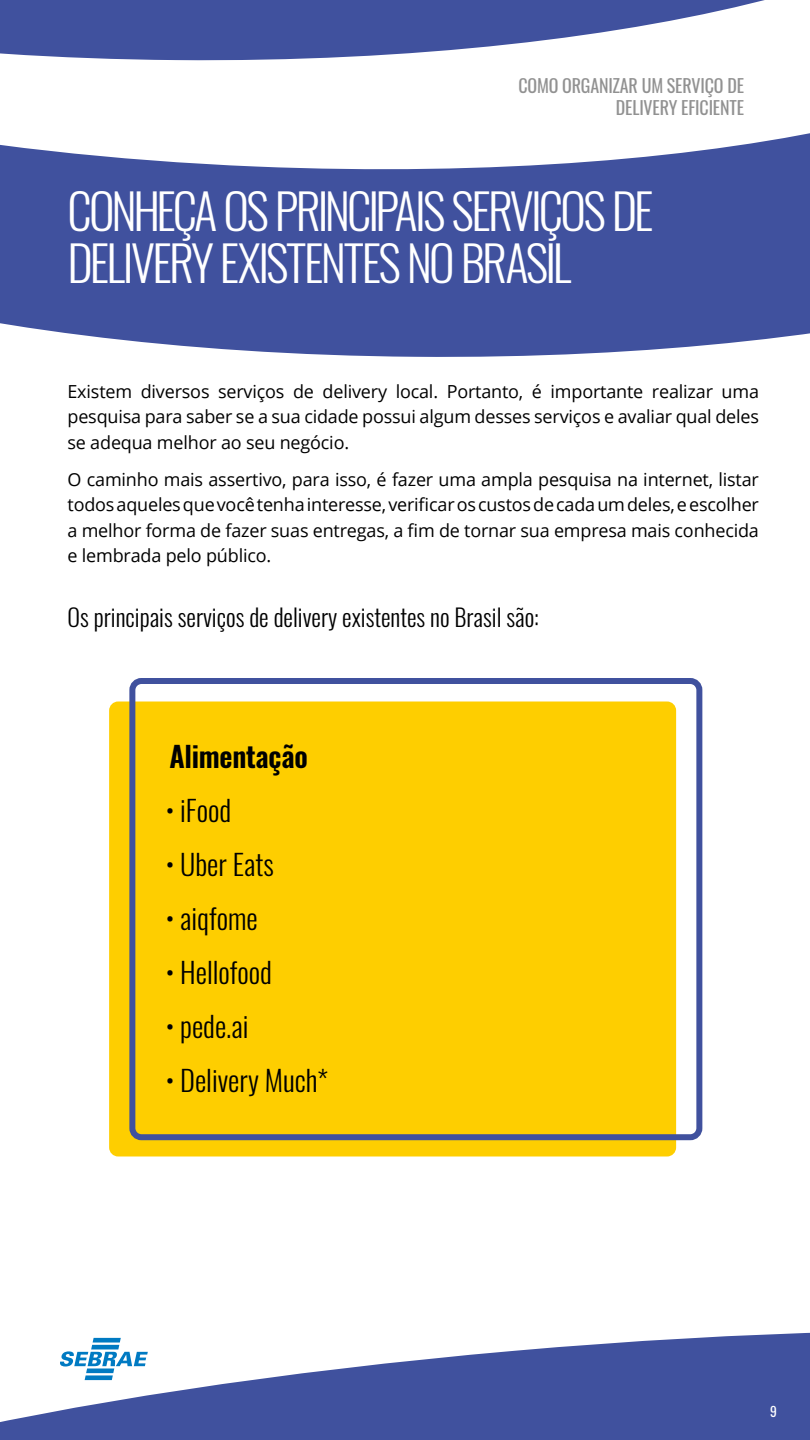
<style>
.page{position:relative;width:810px;height:1440px;background:#fff}
.page>*{position:absolute;margin:0;border:0;box-sizing:border-box;transform-origin:0 0}
.t1{font:300 48.75px/52.5px "Oswald";letter-spacing:-.055em;color:#fff}
.t2{font:300 28.5px "Oswald";color:#000}
.t3{font:600 28.5px "Oswald";letter-spacing:-.01em;color:#000}
.t4{font:300 24px "Oswald";color:#000}
.t5{font:18px/25.5px "Open Sans";letter-spacing:-.01em;color:#000;text-align:justify}
.t6{font:18px/22.5px "Oswald";letter-spacing:-.01em;color:#919191;text-align:right}
.t7{font:13.5px "Oswald";color:#fff}
</style>
<div class="page">
<svg style="left:0;top:133px;width:810px;height:224px;fill:#40519e"></svg>
<svg style="left:0;top:1332px;width:810px;height:108px;fill:#40519e"></svg>
<svg style="left:0;top:0;width:765px;height:61px;fill:#40519e"></svg>
<svg style="left:60px;top:1338px;width:88px;height:42px"></svg>
<div style="left:109px;top:702px;width:567px;height:454px;background:#fece00;border-radius:9px"></div>
<div style="left:129px;top:678px;width:573px;height:462px;border:6px solid #40519e;border-radius:9px"></div>
<p class="t6" style="left:518px;top:72px;width:227px">COMO ORGANIZAR UM SERVIÇO DE<br>DELIVERY EFICIENTE</p>
<h1 class="t1" style="left:68px;top:179px;width:588px">CONHEÇA OS PRINCIPAIS SERVIÇOS DE<br>DELIVERY EXISTENTES NO BRASIL</h1>
<p class="t5" style="left:68px;top:378px;width:693px">Existem diversos serviços de delivery local. Portanto, é importante realizar uma pesquisa para saber se a sua cidade possui algum desses serviços e avaliar qual deles se adequa melhor ao seu negócio.</p>
<p class="t5" style="left:68px;top:466px;width:693px">O caminho mais assertivo, para isso, é fazer uma ampla pesquisa na internet, listar todos aqueles que você tenha interesse, verificar os custos de cada um deles, e escolher a melhor forma de fazer suas entregas, a fim de tornar sua empresa mais conhecida e lembrada pelo público.</p>
<h3 class="t4" style="left:68px;top:596px;width:473px">Os principais serviços de delivery existentes no Brasil são:</h3>
<h2 class="t3" style="left:170px;top:741px;width:140px">Alimentação</h2>
<h2 class="t2" style="left:166px;top:785px;width:67px">• iFood</h2>
<h2 class="t2" style="left:166px;top:839px;width:109px">• Uber Eats</h2>
<h2 class="t2" style="left:166px;top:893px;width:93px">• aiqfome</h2>
<h2 class="t2" style="left:166px;top:947px;width:108px">• Hellofood</h2>
<h2 class="t2" style="left:166px;top:1001px;width:84px">• pede.ai</h2>
<h2 class="t2" style="left:166px;top:1055px;width:164px">• Delivery Much*</h2>
<p class="t7" style="left:770px;top:1399px;width:8px">9</p>
</div>
